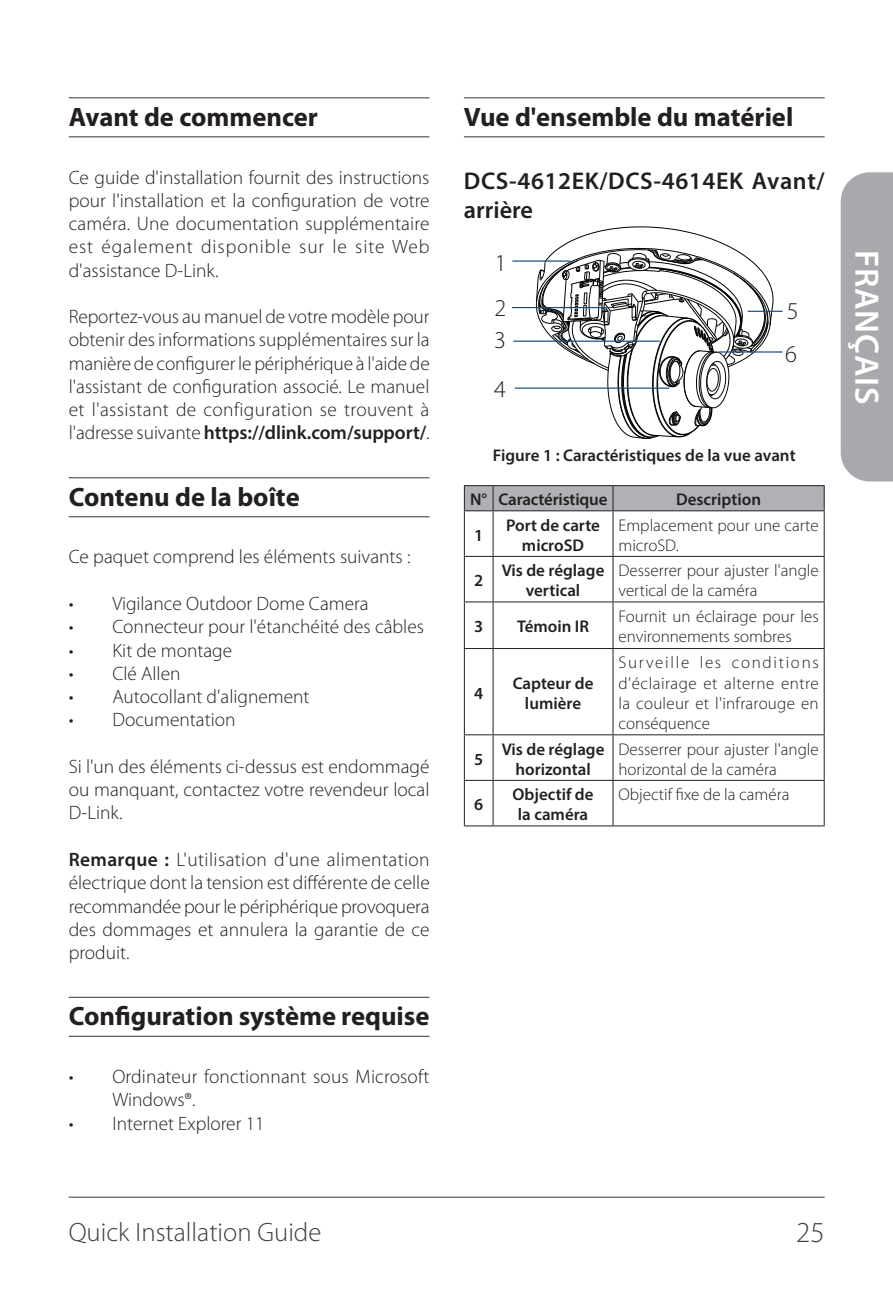
<style>
.page{position:relative;width:893px;height:1292px;background:#fff}
.page>*{position:absolute;margin:0;border:0;box-sizing:border-box;transform-origin:0 0}
.t1{font:600 33.95px "Myriad Pro";letter-spacing:.02em;color:#fff}
.t2{font:300 29.05px "Myriad Pro";color:#3e3e3f}
.t3{font:700 26.6px "Myriad Pro";color:#231f20}
.t4{font:300 26.6px "Myriad Pro";color:#3e3e3f}
.t5{font:600 24.15px/29.1px "Myriad Pro";letter-spacing:.025em;color:#231f20}
.t6{font:300 24.15px/32.2px "Myriad Pro";color:#231f20}
.t7{font:300 19.25px/23.1px "Myriad Pro";color:#231f20;text-align:justify}
.t8{font:300 16.8px/20.3px "Myriad Pro";color:#231f20}
.t9{font:600 16.8px/20.3px "Myriad Pro";color:#231f20;text-align:center}
.s1{font-weight:600}
</style>
<div class="page">
<hr style="left:69px;top:1196px;width:755px;height:1px;background:#57585a">
<svg style="left:840px;top:172px;width:52px;height:309px"></svg>
<hr style="left:464px;top:97px;width:360px;height:1px;background:#57585a">
<hr style="left:464px;top:136px;width:360px;height:1px;background:#57585a">
<svg style="left:535px;top:226px;width:238px;height:213px"></svg>
<svg style="left:464px;top:485px;width:360px;height:26px"></svg>
<hr style="left:464px;top:511px;width:1px;height:45px;background:#231f20">
<hr style="left:493px;top:510px;width:120px;height:1px;background:#231f20">
<hr style="left:492px;top:511px;width:1px;height:45px;background:#231f20">
<hr style="left:613px;top:510px;width:211px;height:1px;background:#231f20">
<hr style="left:612px;top:511px;width:1px;height:45px;background:#231f20">
<hr style="left:823px;top:511px;width:1px;height:45px;background:#231f20">
<svg style="left:464px;top:556px;width:29px;height:1px"></svg>
<hr style="left:464px;top:557px;width:1px;height:44px;background:#231f20">
<hr style="left:493px;top:556px;width:120px;height:1px;background:#231f20">
<hr style="left:492px;top:557px;width:1px;height:44px;background:#231f20">
<hr style="left:613px;top:556px;width:211px;height:1px;background:#231f20">
<hr style="left:612px;top:557px;width:1px;height:44px;background:#231f20">
<hr style="left:823px;top:557px;width:1px;height:44px;background:#231f20">
<svg style="left:464px;top:601px;width:29px;height:1px"></svg>
<hr style="left:464px;top:602px;width:1px;height:46px;background:#231f20">
<hr style="left:493px;top:601px;width:120px;height:1px;background:#231f20">
<hr style="left:492px;top:602px;width:1px;height:46px;background:#231f20">
<hr style="left:613px;top:601px;width:211px;height:1px;background:#231f20">
<hr style="left:612px;top:602px;width:1px;height:46px;background:#231f20">
<hr style="left:823px;top:602px;width:1px;height:46px;background:#231f20">
<svg style="left:464px;top:648px;width:29px;height:1px"></svg>
<hr style="left:464px;top:649px;width:1px;height:85px;background:#231f20">
<hr style="left:493px;top:648px;width:120px;height:1px;background:#231f20">
<hr style="left:492px;top:649px;width:1px;height:85px;background:#231f20">
<hr style="left:613px;top:648px;width:211px;height:1px;background:#231f20">
<hr style="left:612px;top:649px;width:1px;height:85px;background:#231f20">
<hr style="left:823px;top:649px;width:1px;height:85px;background:#231f20">
<svg style="left:464px;top:734px;width:29px;height:1px"></svg>
<hr style="left:464px;top:735px;width:1px;height:45px;background:#231f20">
<hr style="left:493px;top:734px;width:120px;height:1px;background:#231f20">
<hr style="left:492px;top:735px;width:1px;height:45px;background:#231f20">
<hr style="left:613px;top:734px;width:211px;height:1px;background:#231f20">
<hr style="left:612px;top:735px;width:1px;height:45px;background:#231f20">
<hr style="left:823px;top:735px;width:1px;height:45px;background:#231f20">
<hr style="left:464px;top:779px;width:29px;height:2px;background:#231f20">
<hr style="left:464px;top:781px;width:1px;height:44px;background:#231f20">
<hr style="left:493px;top:779px;width:120px;height:2px;background:#231f20">
<hr style="left:492px;top:781px;width:1px;height:44px;background:#231f20">
<hr style="left:613px;top:779px;width:211px;height:2px;background:#231f20">
<hr style="left:612px;top:781px;width:1px;height:44px;background:#231f20">
<hr style="left:823px;top:781px;width:1px;height:44px;background:#231f20">
<svg style="left:464px;top:825px;width:29px;height:1px"></svg>
<hr style="left:493px;top:825px;width:331px;height:1px;background:#231f20">
<hr style="left:69px;top:97px;width:360px;height:1px;background:#57585a">
<hr style="left:69px;top:136px;width:360px;height:1px;background:#57585a">
<hr style="left:69px;top:477px;width:360px;height:1px;background:#57585a">
<hr style="left:69px;top:516px;width:360px;height:1px;background:#57585a">
<hr style="left:69px;top:996px;width:360px;height:2px;background:#57585a">
<hr style="left:69px;top:1035px;width:360px;height:2px;background:#57585a">
<hr style="left:512px;top:307px;width:101px;height:1px;background:#1b4c82">
<hr style="left:513px;top:340px;width:146px;height:2px;background:#1b4c82">
<hr style="left:747px;top:311px;width:35px;height:1px;background:#1b4c82">
<hr style="left:514px;top:387px;width:155px;height:2px;background:#1b4c82">
<hr style="left:718px;top:351px;width:64px;height:1px;background:#1b4c82">
<hr style="left:512px;top:260px;width:58px;height:2px;background:#1b4c82">
<h3 class="t3" style="left:69px;top:107px;width:251px">Avant de commencer</h3>
<p class="t7" style="left:69px;top:167px;width:362px">Ce guide d'installation fournit des instructions pour l'installation et la configuration de votre caméra. Une documentation supplémentaire est également disponible sur le site Web d'assistance D-Link.</p>
<p class="t7" style="left:69px;top:306px;width:362px">Reportez-vous au manuel de votre modèle pour obtenir des informations supplémentaires sur la manière de configurer le périphérique à l'aide de l'assistant de configuration associé. Le manuel et l'assistant de configuration se trouvent à l'adresse suivante <span class="s1">https://dlink.com/support/</span>.</p>
<h3 class="t3" style="left:69px;top:487px;width:233px">Contenu de la boîte</h3>
<p class="t7" style="left:69px;top:547px;width:343px">Ce paquet comprend les éléments suivants :</p>
<p class="t7" style="left:69px;top:593px;width:301px">• Vigilance Outdoor Dome Camera</p>
<p class="t7" style="left:69px;top:616px;width:357px">• Connecteur pour l'étanchéité des câbles</p>
<p class="t7" style="left:69px;top:640px;width:165px">• Kit de montage</p>
<p class="t7" style="left:69px;top:663px;width:113px">• Clé Allen</p>
<p class="t7" style="left:69px;top:686px;width:242px">• Autocollant d'alignement</p>
<p class="t7" style="left:69px;top:709px;width:168px">• Documentation</p>
<p class="t7" style="left:69px;top:756px;width:362px">Si l'un des éléments ci-dessus est endommagé ou manquant, contactez votre revendeur local D-Link.</p>
<p class="t7" style="left:69px;top:849px;width:362px"><span class="s1">Remarque :</span> L'utilisation d'une alimentation électrique dont la tension est différente de celle recommandée pour le périphérique provoquera des dommages et annulera la garantie de ce produit.</p>
<h3 class="t3" style="left:69px;top:1006px;width:362px">Configuration système requise</h3>
<p class="t7" style="left:112px;top:1066px;width:318px;text-indent:-44px">• Ordinateur fonctionnant sous Microsoft<br>Windows®.</p>
<p class="t7" style="left:69px;top:1112px;width:197px">• Internet Explorer 11</p>
<h3 class="t3" style="left:464px;top:107px;width:331px">Vue d'ensemble du matériel</h3>
<p class="t5" style="left:464px;top:168px;width:362px">DCS-4612EK/DCS-4614EK Avant/ arrière</p>
<p class="t6" style="left:495px;top:249px;width:13px">1</p>
<p class="t6" style="left:494px;top:294px;width:14px">2<br>3</p>
<p class="t6" style="left:494px;top:374px;width:13px">4</p>
<p class="t6" style="left:785px;top:291px;width:15px;line-height:42.7px">5<br>6</p>
<p class="t9" style="left:493px;top:446px;width:304px">Figure 1 : Caractéristiques de la vue avant</p>
<p class="t9" style="left:470px;top:491px;width:139px">N° Caractéristique</p>
<p class="t9" style="left:676px;top:491px;width:86px">Description</p>
<p class="t9" style="left:474px;top:526px;width:11px">1</p>
<p class="t9" style="left:506px;top:516px;width:95px">Port de carte microSD</p>
<p class="t8" style="left:618px;top:516px;width:202px">Emplacement pour une carte microSD.</p>
<p class="t9" style="left:474px;top:571px;width:11px">2</p>
<p class="t9" style="left:501px;top:561px;width:104px">Vis de réglage vertical</p>
<p class="t8" style="left:618px;top:561px;width:202px">Desserrer pour ajuster l'angle vertical de la caméra</p>
<p class="t9" style="left:474px;top:617px;width:11px">3</p>
<p class="t9" style="left:517px;top:617px;width:73px">Témoin IR</p>
<p class="t8" style="left:618px;top:607px;width:202px">Fournit un éclairage pour les environnements sombres</p>
<p class="t9" style="left:474px;top:684px;width:11px">4</p>
<p class="t9" style="left:512px;top:674px;width:82px">Capteur de lumière</p>
<p class="t8" style="left:618px;top:653px;width:202px;text-align:justify">Surveille les conditions d'éclairage et alterne entre la couleur et l'infrarouge en conséquence</p>
<p class="t9" style="left:474px;top:750px;width:11px">5</p>
<p class="t9" style="left:501px;top:740px;width:104px">Vis de réglage horizontal</p>
<p class="t8" style="left:618px;top:740px;width:202px">Desserrer pour ajuster l'angle horizontal de la caméra</p>
<p class="t9" style="left:474px;top:795px;width:11px">6</p>
<p class="t9" style="left:512px;top:785px;width:82px">Objectif de la caméra</p>
<p class="t8" style="left:618px;top:785px;width:172px">Objectif fixe de la caméra</p>
<h1 class="t1" style="left:879px;top:250px;width:156px;rotate:90deg">FRANÇAIS</h1>
<h3 class="t4" style="left:69px;top:1221px;width:254px">Quick Installation Guide</h3>
<h2 class="t2" style="left:796px;top:1221px;width:30px">25</h2>
</div>
